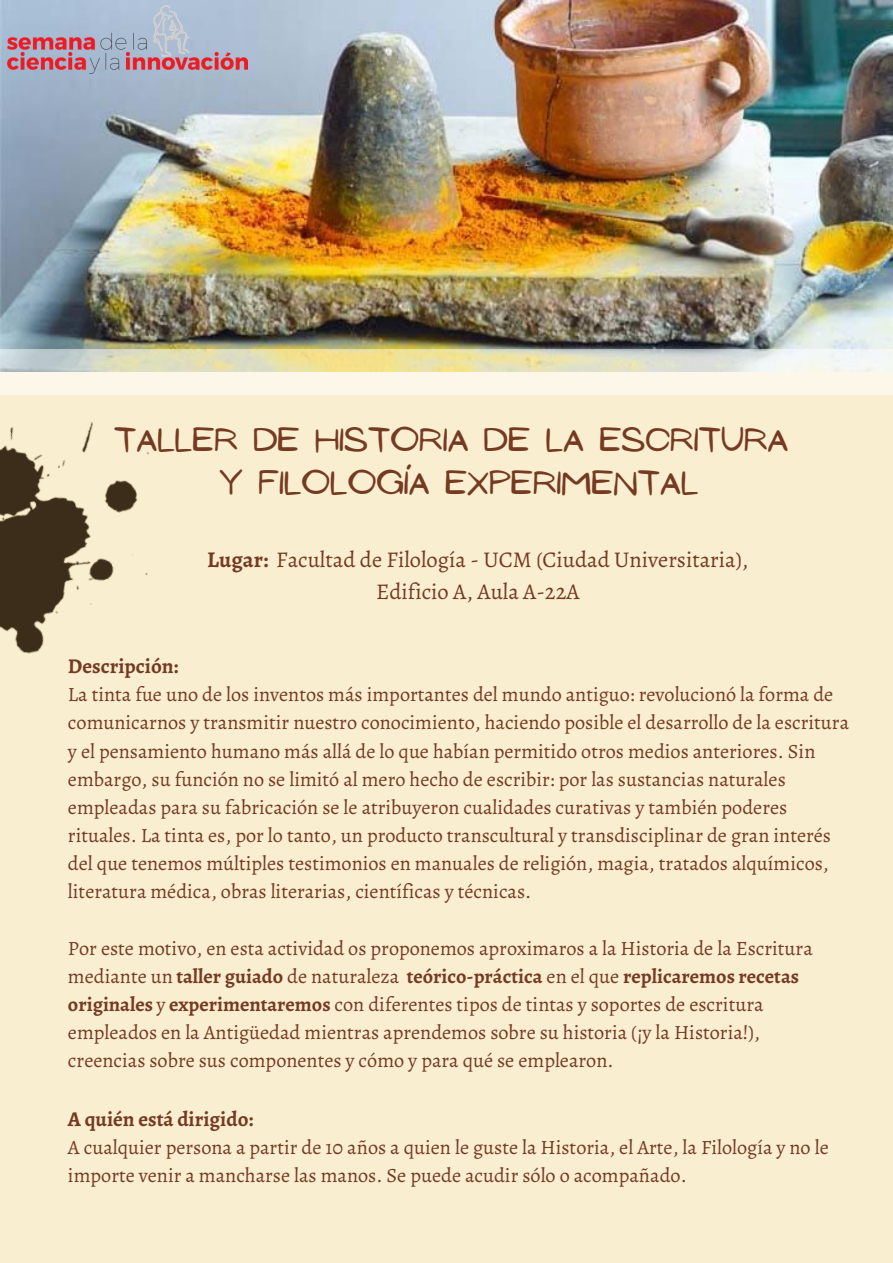
<style>
.page{position:relative;width:893px;height:1263px;background:#faeed0}
.page>*{position:absolute;margin:0;border:0;box-sizing:border-box;transform-origin:0 0}
.t1{font:30.75px "NF Ananias Regular";color:#743a22}
.t2{font:22.5px/31.5px "Alegreya";color:#743a22;text-align:center}
.t3{font:700 21px "Alegreya";color:#743a22}
.t4{font:20.25px/28.1px "Alegreya";color:#743a22}
.s1{font-weight:700}
</style>
<div class="page">
<img style="left:0;top:0;width:893px;height:349px">
<svg style="left:256px;top:349px;width:637px;height:46px;background:#f1edd3"></svg>
<img style="left:0;top:301px;width:256px;height:353px">
<img style="left:7px;top:9px;width:240px;height:64px">
<img style="left:149px;top:5px;width:44px;height:54px">
<p class="t1" style="left:114px;top:423px;width:676px">TALLER DE HISTORIA DE LA ESCRITURA</p>
<p class="t1" style="left:219px;top:465px;width:481px">Y FILOLOGÍA EXPERIMENTAL</p>
<p class="t2" style="left:207px;top:544px;width:543px"><span class="s1">Lugar:</span> Facultad de Filología - UCM (Ciudad Universitaria),<br>Edificio A, Aula A-22A</p>
<p class="t3" style="left:68px;top:652px;width:112px">Descripción:</p>
<p class="t4" style="left:68px;top:680px;width:782px">La tinta fue uno de los inventos más importantes del mundo antiguo: revolucionó la forma de comunicarnos y transmitir nuestro conocimiento, haciendo posible el desarrollo de la escritura y el pensamiento humano más allá de lo que habían permitido otros medios anteriores. Sin embargo, su función no se limitó al mero hecho de escribir: por las sustancias naturales empleadas para su fabricación se le atribuyeron cualidades curativas y también poderes rituales. La tinta es, por lo tanto, un producto transcultural y transdisciplinar de gran interés del que tenemos múltiples testimonios en manuales de religión, magia, tratados alquímicos, literatura médica, obras literarias, científicas y técnicas.</p>
<p class="t4" style="left:68px;top:934px;width:746px">Por este motivo, en esta actividad os proponemos aproximaros a la Historia de la Escritura mediante un <span class="s1">taller guiado</span> de naturaleza <span class="s1">teórico-práctica</span> en el que <span class="s1">replicaremos recetas originales</span> y <span class="s1">experimentaremos</span> con diferentes tipos de tintas y soportes de escritura empleados en la Antigüedad mientras aprendemos sobre su historia (¡y la Historia!),</p>
<p class="t4" style="left:68px;top:1046px;width:547px">creencias sobre sus componentes y cómo y para qué se emplearon.</p>
<p class="t3" style="left:68px;top:1104px;width:187px">A quién está dirigido:</p>
<p class="t4" style="left:68px;top:1133px;width:762px">A cualquier persona a partir de 10 años a quien le guste la Historia, el Arte, la Filología y no le importe venir a mancharse las manos. Se puede acudir sólo o acompañado.</p>
</div>
